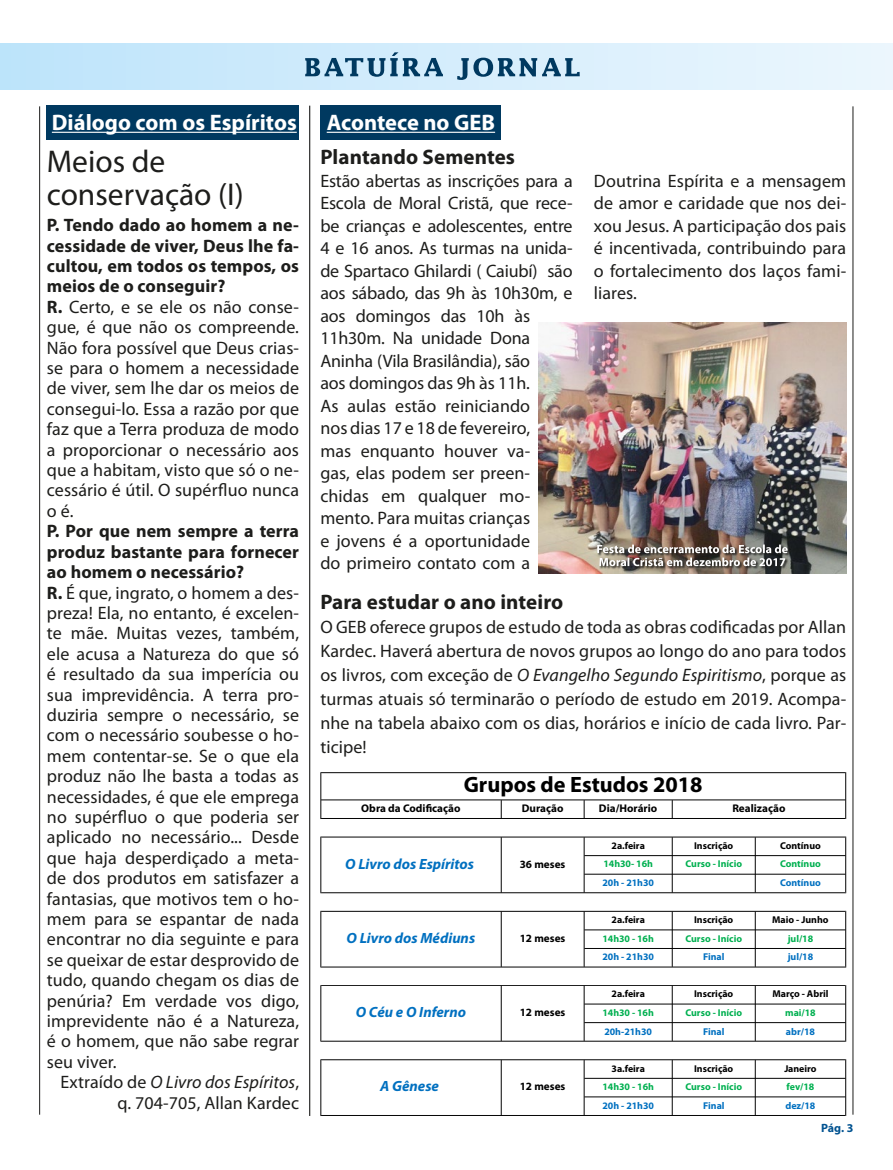
<style>
.page{position:relative;width:893px;height:1170px;background:#fff}
.page>*{position:absolute;margin:0;border:0;box-sizing:border-box;transform-origin:0 0}
.t1{font:31.5px/33px "Myriad Pro";color:#1d1d1b}
.t2{font:700 22.5px "Myriad Pro";color:#fff}
.t3{font:700 22.2px "Myriad Pro";letter-spacing:-.42em;color:#000}
.t4{font:700 21px "Myriad Pro";letter-spacing:.005em;color:#1d1d1b}
.t5{font:18px/20.4px "Myriad Pro";letter-spacing:.005em;color:#1d1d1b}
.t6{font:italic 700 14.85px "Myriad Pro";letter-spacing:-.465em;color:#0070c0}
.t7{font:italic 700 14.85px "Myriad Pro";letter-spacing:-.505em;color:#0070c0}
.t8{font:italic 700 14.85px "Myriad Pro";letter-spacing:-.44em;color:#0070c0}
.t9{font:700 12px "Myriad Pro";color:#005290}
.t10{font:700 11.1px "Myriad Pro";letter-spacing:-.47em;color:#000}
.t11{font:700 11.1px "Myriad Pro";letter-spacing:-.42em;color:#000}
.t12{font:700 11.1px "Myriad Pro";letter-spacing:-.545em;color:#000}
.t13{font:700 9.9px "Myriad Pro";letter-spacing:-.55em;color:#000}
.t14{font:700 9.9px "Myriad Pro";letter-spacing:-.45em;color:#0070c0}
.t15{font:700 9.9px "Myriad Pro";letter-spacing:-.45em;color:#00b050}
.t16{font:700 9.9px "Myriad Pro";letter-spacing:-.565em;color:#00b050}
.t17{font:700 9.9px "Myriad Pro";letter-spacing:-.52em;color:#000}
.t18{font:700 9.9px "Myriad Pro";letter-spacing:-.415em;color:#000}
.t19{font:700 9.9px "Myriad Pro";letter-spacing:-.425em;color:#000}
.t20{font:700 9.9px "Myriad Pro";letter-spacing:-.425em;color:#00b050}
.t21{font:700 9.9px "Myriad Pro";letter-spacing:-.425em;color:#0070c0}
.s1{font-weight:700}
.s2{font-style:italic}
</style>
<div class="page">
<div style="left:0;top:44px;width:893px;height:45px;background:linear-gradient(to right,#bde4fa,#ecf6fd)"></div>
<hr style="left:853px;top:106px;width:1px;height:1008px;background:#1d1d1b">
<hr style="left:39px;top:106px;width:1px;height:1008px;background:#1d1d1b">
<svg style="left:305px;top:52px;width:138px;height:25px;background:#8cb0c8"></svg>
<svg style="left:457px;top:58px;width:123px;height:22px;background:#88abc2"></svg>
<div style="left:47px;top:106px;width:252px;height:34px;background:#003960"></div>
<div style="left:320px;top:106px;width:181px;height:34px;background:#003960"></div>
<hr style="left:52px;top:132px;width:245px;height:1px;background:#fff">
<hr style="left:327px;top:132px;width:168px;height:1px;background:#fff">
<hr style="left:309px;top:106px;width:1px;height:1009px;background:#1d1d1b">
<img style="left:539px;top:322px;width:307px;height:251px">
<svg style="left:599px;top:566px;width:189px;height:3px"></svg>
<svg style="left:597px;top:544px;width:191px;height:22px;background:#8e8780"></svg>
<svg style="left:320px;top:772px;width:526px;height:46px"></svg>
<svg style="left:320px;top:836px;width:526px;height:57px"></svg>
<svg style="left:320px;top:910px;width:526px;height:57px"></svg>
<svg style="left:320px;top:985px;width:526px;height:56px"></svg>
<svg style="left:320px;top:1059px;width:526px;height:56px"></svg>
<p class="t2" style="left:52px;top:108px;width:246px">Diálogo com os Espíritos</p>
<p class="t2" style="left:327px;top:108px;width:170px">Acontece no GEB</p>
<h1 class="t1" style="left:47px;top:144px;width:198px">Meios de conservação (I)</h1>
<p class="t5" style="left:47px;top:215px;width:254px"><span class="s1">P. Tendo dado ao homem a ne&shy;cessidade de viver, Deus lhe fa&shy;cultou, em todos os tempos, os meios de o conseguir?<br>R.</span> Certo, e se ele os não conse&shy;gue, é que não os compreende.<br>Não fora possível que Deus crias&shy;se para o homem a necessidade de viver, sem lhe dar os meios de consegui-lo. Essa a razão por que faz que a Terra produza de modo a proporcionar o necessário aos que a habitam, visto que só o ne&shy;cessário é útil. O supérfluo nunca o é.</p>
<p class="t5" style="left:47px;top:520px;width:254px"><span class="s1">P. Por que nem sempre a terra produz bastante para fornecer ao homem o necessário?<br>R.</span> É que, ingrato, o homem a des&shy;preza! Ela, no entanto, é excelen&shy;te mãe. Muitas vezes, também, ele acusa a Natureza do que só é resultado da sua imperícia ou sua imprevidência. A terra pro&shy;duziria sempre o necessário, se com o necessário soubesse o ho&shy;mem contentar-se. Se o que ela produz não lhe basta a todas as necessidades, é que ele emprega no supérfluo o que poderia ser aplicado no necessário... Desde que haja desperdiçado a meta&shy;de dos produtos em satisfazer a fantasias, que motivos tem o ho&shy;mem para se espantar de nada encontrar no dia seguinte e para se queixar de estar desprovido de tudo, quando chegam os dias de penúria? Em verdade vos digo, imprevidente não é a Natureza, é o homem, que não sabe regrar seu viver.</p>
<p class="t5" style="left:61px;top:1071px;width:240px;text-align:right">Extraído de <span class="s2">O Livro dos Espíritos</span>, q. 704-705, Allan Kardec</p>
<p class="t4" style="left:320px;top:143px;width:196px">Plantando Sementes</p>
<p class="t5" style="left:320px;top:169px;width:254px;line-height:22.5px">Estão abertas as inscrições para a<br>Escola de Moral Cristã, que rece&shy;be crianças e adolescentes, entre<br>4 e 16 anos. As turmas na unida&shy;de Spartaco Ghilardi ( Caiubí) são aos sábado, das 9h às 10h30m, e aos domingos das 10h às<br>11h30m. Na unidade Dona<br>Aninha (Vila Brasilândia), são<br>aos domingos das 9h às 11h.<br>As aulas estão reiniciando<br>nos dias 17 e 18 de fevereiro,<br>mas enquanto houver va-<br>gas, elas podem ser preen&shy;chidas em qualquer mo&shy;mento. Para muitas crianças<br>e jovens é a oportunidade<br>do primeiro contato com a</p>
<p class="t5" style="left:594px;top:169px;width:254px;line-height:22.5px;text-align:justify">Doutrina Espírita e a mensagem de amor e caridade que nos dei&shy;xou Jesus. A participação dos pais é incentivada, contribuindo para o fortalecimento dos laços fami&shy;liares.</p>
<p class="t4" style="left:320px;top:588px;width:245px">Para estudar o ano inteiro</p>
<p class="t5" style="left:320px;top:614px;width:527px;line-height:24px;text-align:justify">O GEB oferece grupos de estudo de toda as obras codificadas por Allan Kardec. Haverá abertura de novos grupos ao longo do ano para todos os livros, com exceção de <span class="s2">O Evangelho Segundo Espiritismo</span>, porque as turmas atuais só terminarão o período de estudo em 2019. Acompa&shy;nhe na tabela abaixo com os dias, horários e início de cada livro. Par&shy;ticipe!</p>
<p class="t3" style="left:464px;top:769px;width:250px">GruposdeEstudos2018</p>
<p class="t11" style="left:361px;top:800px;width:106px">ObradaCodificação</p>
<p class="t10" style="left:522px;top:800px;width:48px">Duração</p>
<p class="t12" style="left:599px;top:800px;width:65px">Dia/Horário</p>
<p class="t10" style="left:732px;top:800px;width:59px">Realização</p>
<p class="t7" style="left:345px;top:853px;width:139px">O LivrodosEspíritos</p>
<p class="t10" style="left:520px;top:856px;width:53px">36meses</p>
<p class="t8" style="left:347px;top:928px;width:139px">O LivrodosMédiuns</p>
<p class="t10" style="left:520px;top:930px;width:53px">12meses</p>
<p class="t6" style="left:356px;top:1002px;width:118px">O CéueO Inferno</p>
<p class="t10" style="left:520px;top:1005px;width:53px">12meses</p>
<p class="t6" style="left:380px;top:1076px;width:68px">AGênese</p>
<p class="t10" style="left:520px;top:1079px;width:53px">12meses</p>
<p class="t13" style="left:612px;top:839px;width:39px">2a.feira</p>
<p class="t13" style="left:694px;top:839px;width:45px">Inscrição</p>
<p class="t19" style="left:780px;top:839px;width:46px">Contínuo</p>
<p class="t15" style="left:603px;top:857px;width:55px">14h30-16h</p>
<p class="t16" style="left:685px;top:857px;width:62px">Curso-Início</p>
<p class="t20" style="left:780px;top:857px;width:46px">Contínuo</p>
<p class="t14" style="left:602px;top:876px;width:57px">20h-21h30</p>
<p class="t21" style="left:780px;top:876px;width:46px">Contínuo</p>
<p class="t13" style="left:612px;top:913px;width:39px">2a.feira</p>
<p class="t13" style="left:694px;top:913px;width:45px">Inscrição</p>
<p class="t18" style="left:772px;top:913px;width:62px">Maio-Junho</p>
<p class="t15" style="left:602px;top:931px;width:57px">14h30-16h</p>
<p class="t16" style="left:685px;top:931px;width:62px">Curso-Início</p>
<p class="t15" style="left:788px;top:931px;width:31px">jul/1 8</p>
<p class="t14" style="left:602px;top:950px;width:57px">20h-21h30</p>
<p class="t14" style="left:703px;top:950px;width:30px">Final</p>
<p class="t14" style="left:788px;top:950px;width:31px">jul/1 8</p>
<p class="t13" style="left:612px;top:987px;width:39px">2a.feira</p>
<p class="t13" style="left:694px;top:987px;width:45px">Inscrição</p>
<p class="t17" style="left:772px;top:987px;width:65px">Março-Abril</p>
<p class="t15" style="left:602px;top:1006px;width:57px">14h30-16h</p>
<p class="t16" style="left:685px;top:1006px;width:62px">Curso-Início</p>
<p class="t15" style="left:785px;top:1006px;width:36px">mai/18</p>
<p class="t14" style="left:604px;top:1024px;width:53px">20h-21h30</p>
<p class="t14" style="left:703px;top:1024px;width:30px">Final</p>
<p class="t14" style="left:786px;top:1024px;width:35px">abr/18</p>
<p class="t13" style="left:612px;top:1061px;width:39px">3a.feira</p>
<p class="t13" style="left:694px;top:1061px;width:45px">Inscrição</p>
<p class="t13" style="left:784px;top:1061px;width:38px">Janeiro</p>
<p class="t15" style="left:602px;top:1080px;width:57px">14h30-16h</p>
<p class="t16" style="left:685px;top:1080px;width:62px">Curso-Início</p>
<p class="t15" style="left:787px;top:1080px;width:34px">fev/18</p>
<p class="t14" style="left:602px;top:1098px;width:57px">20h-21h30</p>
<p class="t14" style="left:703px;top:1098px;width:30px">Final</p>
<p class="t14" style="left:785px;top:1098px;width:36px">dez/18</p>
<p class="t9" style="left:821px;top:1120px;width:34px">Pág. 3</p>
</div>
